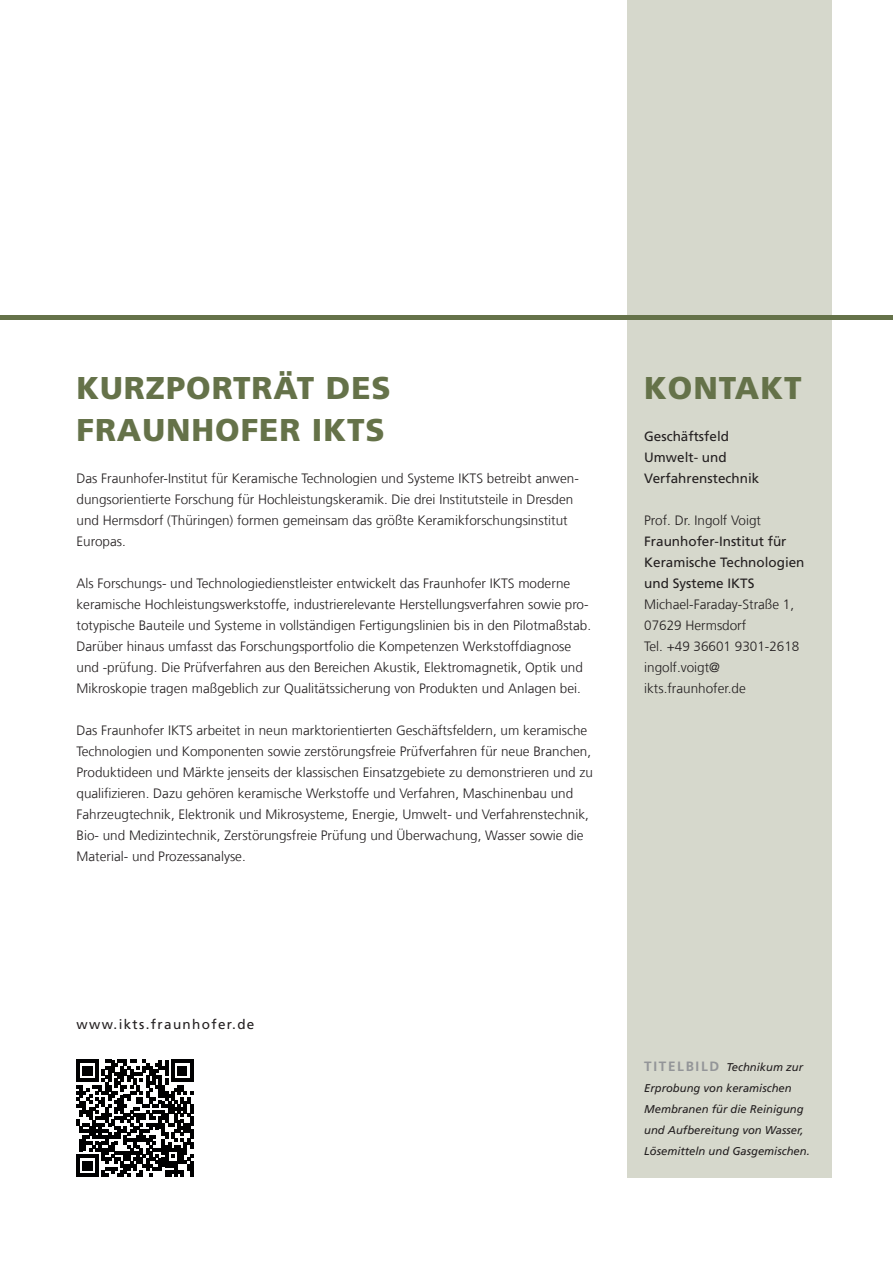
<style>
.page{position:relative;width:893px;height:1263px;background:#fff}
.page>*{position:absolute;margin:0;border:0;box-sizing:border-box;transform-origin:0 0}
.t1{font:900 31.5px/42px "Frutiger LT Com";letter-spacing:.03em;color:#657249}
.t2{font:300 13.5px/21px "Frutiger LT Com";color:#231f20}
.t3{font:13.5px/21px "Frutiger LT Com";color:#231f20}
.t4{font:13.5px "Frutiger LT Com";letter-spacing:.1em;color:#231f20}
.t5{font:italic 11.25px/21px "Frutiger LT Com";color:#231f20}
.s1{font-weight:700;font-style:normal;font-size:13.5px;color:#939598}
</style>
<div class="page">
<div style="left:627px;top:0;width:204px;height:1178px;background:#d6d8cc"></div>
<hr style="left:892px;top:0;width:1px;height:315px;background:#999798">
<hr style="left:892px;top:315px;width:1px;height:159px;background:#657249">
<svg style="left:77px;top:1060px;width:116px;height:116px"></svg>
<hr style="left:190px;top:1161px;width:3px;height:15px;background:#000001">
<hr style="left:0;top:315px;width:893px;height:4px;background:#657249">
<h1 class="t1" style="left:77px;top:367px;width:316px">KURZPORTRÄT DES<br>FRAUNHOFER IKTS</h1>
<p class="t2" style="left:77px;top:468px;width:504px">Das Fraunhofer-Institut für Keramische Technologien und Systeme IKTS betreibt anwen&shy;dungsorientierte Forschung für Hochleistungskeramik. Die drei Institutsteile in Dresden und Hermsdorf (Thüringen) formen gemeinsam das größte Keramikforschungsinstitut Europas.</p>
<p class="t2" style="left:77px;top:573px;width:516px">Als Forschungs- und Technologiedienstleister entwickelt das Fraunhofer IKTS moderne keramische Hochleistungswerkstoffe, industrierelevante Herstellungsverfahren sowie pro&shy;totypische Bauteile und Systeme in vollständigen Fertigungslinien bis in den Pilotmaßstab.<br>Darüber hinaus umfasst das Forschungsportfolio die Kompetenzen Werkstoffdiagnose und -prüfung. Die Prüfverfahren aus den Bereichen Akustik, Elektromagnetik, Optik und Mikroskopie tragen maßgeblich zur Qualitätssicherung von Produkten und Anlagen bei.</p>
<p class="t2" style="left:77px;top:720px;width:518px">Das Fraunhofer IKTS arbeitet in neun marktorientierten Geschäftsfeldern, um keramische Technologien und Komponenten sowie zerstörungsfreie Prüfverfahren für neue Branchen, Produktideen und Märkte jenseits der klassischen Einsatzgebiete zu demonstrieren und zu qualifizieren. Dazu gehören keramische Werkstoffe und Verfahren, Maschinenbau und Fahrzeugtechnik, Elektronik und Mikrosysteme, Energie, Umwelt- und Verfahrenstechnik, Bio- und Medizintechnik, Zerstörungsfreie Prüfung und Überwachung, Wasser sowie die Material- und Prozessanalyse.</p>
<h1 class="t1" style="left:644px;top:367px;width:159px">KONTAKT</h1>
<p class="t3" style="left:644px;top:426px;width:117px">Geschäftsfeld<br>Umwelt- und<br>Verfahrenstechnik</p>
<p class="t2" style="left:644px;top:510px;width:118px">Prof. Dr. Ingolf Voigt</p>
<p class="t3" style="left:644px;top:531px;width:162px">Fraunhofer-Institut für<br>Keramische Technologien und Systeme IKTS</p>
<p class="t2" style="left:644px;top:594px;width:157px">Michael-Faraday-Straße 1,<br>07629 Hermsdorf<br>Tel. +49 36601 9301-2618 ingolf.voigt@ ikts.fraunhofer.de</p>
<p class="t4" style="left:77px;top:1016px;width:179px">www.ikts.fraunhofer.de</p>
<p class="t5" style="left:644px;top:1057px;width:167px"><span class="s1">TITELBILD</span> Technikum zur<br>Erprobung von keramischen<br>Membranen für die Reinigung und Aufbereitung von Wasser,<br>Lösemitteln und Gasgemischen.</p>
</div>
